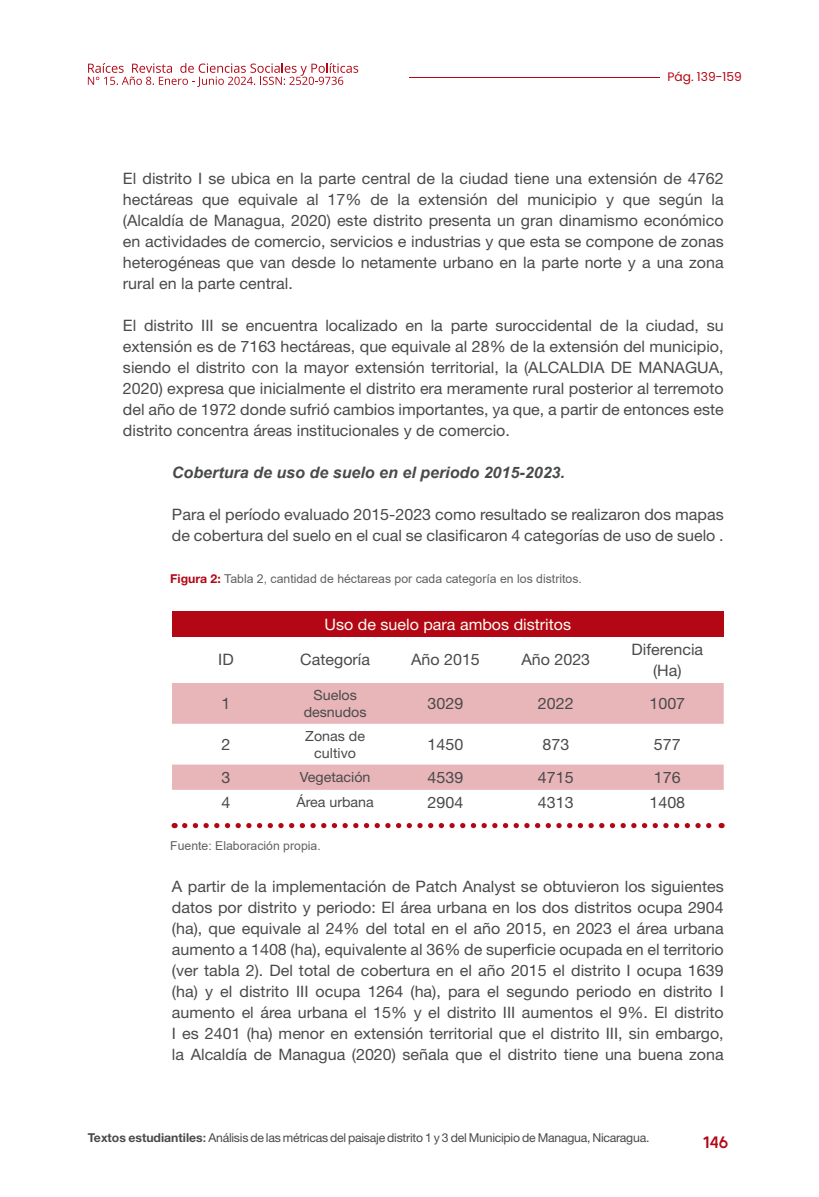
<style>
.page{position:relative;width:819px;height:1197px;background:#fff}
.page>*{position:absolute;margin:0;border:0;box-sizing:border-box;transform-origin:0 0}
.t1{font:500 17.5px "Human Sans";color:#b30715}
.Contenido_ofc{font:15.75px/21px "Helvetica Neue LT Std";color:#494a4c;text-align:justify}
.Contenido_ofc-2{font:italic 700 15.75px "Arial";color:#494a4c}
.Contenido_ofc-3{font:15.75px "Helvetica Neue LT Std";color:#fffff4}
.Contenido_ofc-4{font:14px/16.8px "Helvetica Neue LT Std";color:#494a4c;text-align:center}
.t2{font:12.25px "Helvetica Neue LT Std";letter-spacing:-.02em;color:#494a4c}
.Titulos_de_figura{font:12.25px "Arial";color:#616161}
.t3{font:12.25px "Poppins";color:#b30715}
.s1{font-family:"Helvetica Neue LT Std";font-weight:700;color:#b30715}
.s2{font-weight:700}
.s3{font-weight:500}
</style>
<div class="page">
<hr style="left:409px;top:77px;width:251px;height:1px;background:#b30715">
<svg style="left:88px;top:63px;width:270px;height:24px"></svg>
<div style="left:172px;top:611px;width:551px;height:26px;background:#b30715"></div>
<svg style="left:172px;top:683px;width:551px;height:107px;fill:#e8b5b9"></svg>
<svg style="left:185px;top:823px;width:537px;height:5px"></svg>
<p class="t3" style="left:667px;top:70px;width:76px">Pág. 139-159</p>
<p class="Contenido_ofc" style="left:123px;top:168px;width:602px">El distrito I se ubica en la parte central de la ciudad tiene una extensión de 4762 hectáreas que equivale al 17% de la extensión del municipio y que según la (Alcaldía de Managua, 2020) este distrito presenta un gran dinamismo económico en actividades de comercio, servicios e industrias y que esta se compone de zonas heterogéneas que van desde lo netamente urbano en la parte norte y a una zona rural en la parte central.</p>
<p class="Contenido_ofc" style="left:123px;top:315px;width:602px">El distrito III se encuentra localizado en la parte suroccidental de la ciudad, su extensión es de 7163 hectáreas, que equivale al 28% de la extensión del municipio, siendo el distrito con la mayor extensión territorial, la (ALCALDIA DE MANAGUA, 2020) expresa que inicialmente el distrito era meramente rural posterior al terremoto del año de 1972 donde sufrió cambios importantes, ya que, a partir de entonces este distrito concentra áreas institucionales y de comercio.</p>
<p class="Contenido_ofc-2" style="left:172px;top:462px;width:394px">Cobertura de uso de suelo en el periodo 2015-2023.</p>
<p class="Contenido_ofc" style="left:172px;top:504px;width:553px">Para el período evaluado 2015-2023 como resultado se realizaron dos mapas de cobertura del suelo en el cual se clasificaron 4 categorías de uso de suelo .</p>
<p class="Titulos_de_figura" style="left:170px;top:571px;width:413px"><span class="s1">Figura 2:</span> Tabla 2, cantidad de héctareas por cada categoría en los distritos.</p>
<p class="Contenido_ofc-3" style="left:324px;top:615px;width:248px">Uso de suelo para ambos distritos</p>
<p class="Contenido_ofc" style="left:218px;top:649px;width:17px">ID</p>
<p class="Contenido_ofc" style="left:300px;top:649px;width:71px">Categoría</p>
<p class="Contenido_ofc" style="left:411px;top:649px;width:70px">Año 2015</p>
<p class="Contenido_ofc" style="left:521px;top:649px;width:70px">Año 2023</p>
<p class="Contenido_ofc" style="left:631px;top:639px;width:73px;text-align:center">Diferencia (Ha)</p>
<p class="Contenido_ofc" style="left:221px;top:693px;width:10px">1</p>
<p class="Contenido_ofc-4" style="left:304px;top:686px;width:64px">Suelos desnudos</p>
<p class="Contenido_ofc" style="left:427px;top:693px;width:37px">3029</p>
<p class="Contenido_ofc" style="left:538px;top:693px;width:37px">2022</p>
<p class="Contenido_ofc" style="left:649px;top:693px;width:37px">1007</p>
<p class="Contenido_ofc" style="left:221px;top:733px;width:10px">2</p>
<p class="Contenido_ofc-4" style="left:305px;top:727px;width:61px">Zonas de cultivo</p>
<p class="Contenido_ofc" style="left:427px;top:733px;width:37px">1450</p>
<p class="Contenido_ofc" style="left:542px;top:733px;width:28px">873</p>
<p class="Contenido_ofc" style="left:654px;top:733px;width:28px">577</p>
<p class="Contenido_ofc" style="left:221px;top:767px;width:10px">3</p>
<p class="Contenido_ofc-4" style="left:300px;top:769px;width:72px">Vegetación</p>
<p class="Contenido_ofc" style="left:427px;top:767px;width:37px">4539</p>
<p class="Contenido_ofc" style="left:538px;top:767px;width:37px">4715</p>
<p class="Contenido_ofc" style="left:654px;top:767px;width:28px">176</p>
<p class="Contenido_ofc" style="left:221px;top:792px;width:10px">4</p>
<p class="Contenido_ofc-4" style="left:296px;top:794px;width:79px">Área urbana</p>
<p class="Contenido_ofc" style="left:427px;top:792px;width:37px">2904</p>
<p class="Contenido_ofc" style="left:538px;top:792px;width:37px">4313</p>
<p class="Contenido_ofc" style="left:649px;top:792px;width:37px">1408</p>
<p class="Titulos_de_figura" style="left:170px;top:837px;width:152px">Fuente: Elaboración propia.</p>
<p class="Contenido_ofc" style="left:172px;top:876px;width:553px">A partir de la implementación de Patch Analyst se obtuvieron los siguientes datos por distrito y periodo: El área urbana en los dos distritos ocupa 2904 (ha), que equivale al 24% del total en el año 2015, en 2023 el área urbana aumento a 1408 (ha), equivalente al 36% de superficie ocupada en el territorio (ver tabla 2). Del total de cobertura en el año 2015 el distrito I ocupa 1639 (ha) y el distrito III ocupa 1264 (ha), para el segundo periodo en distrito I aumento el área urbana el 15% y el distrito III aumentos el 9%. El distrito I es 2401 (ha) menor en extensión territorial que el distrito III, sin embargo, la Alcaldía de Managua (2020) señala que el distrito tiene una buena zona</p>
<p class="t2" style="left:88px;top:1131px;width:563px"><span class="s2">Textos estudiantiles</span><span class="s3">:</span> Análisis de las métricas del paisaje distrito 1 y 3 del Municipio de Managua, Nicaragua.</p>
<p class="t1" style="left:703px;top:1132px;width:27px">146</p>
</div>
